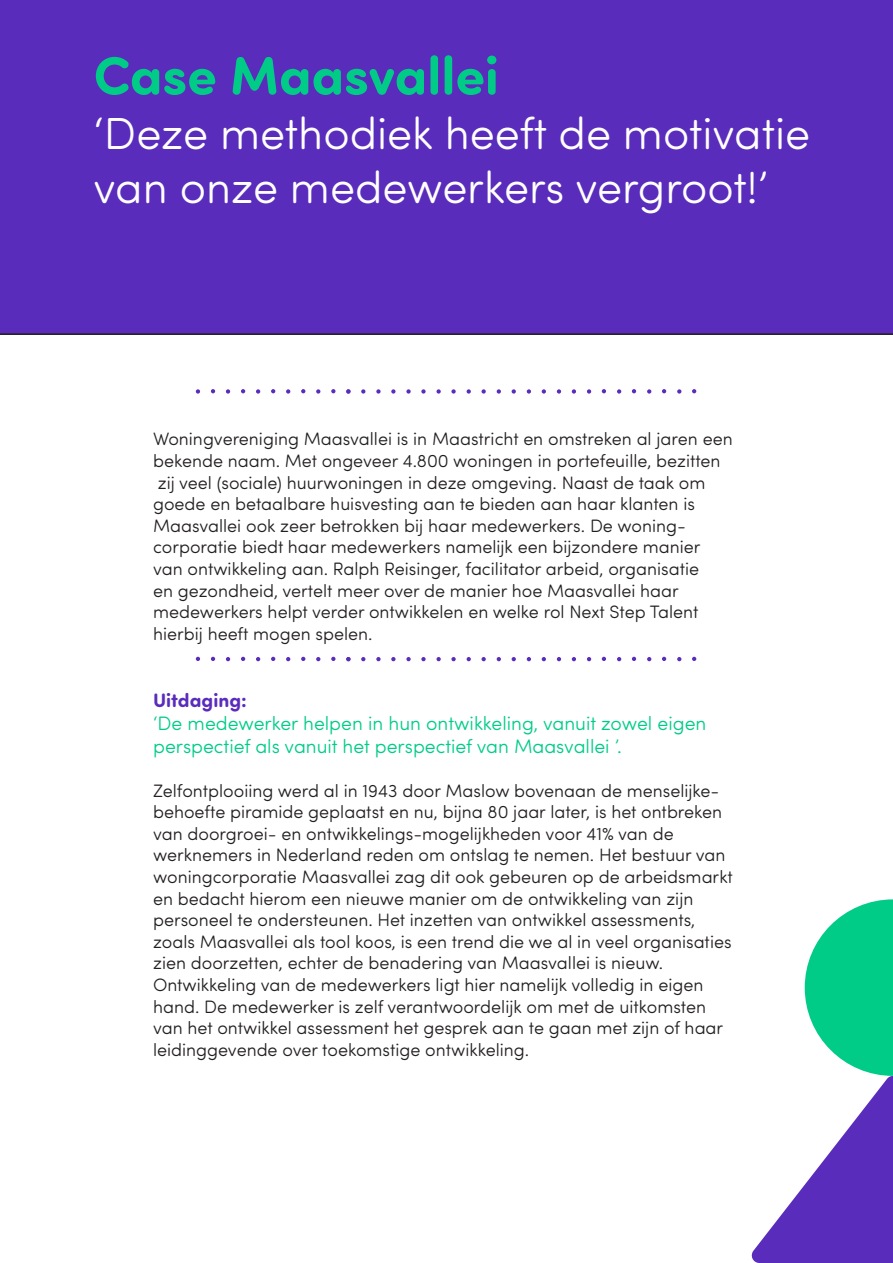
<style>
.page{position:relative;width:893px;height:1263px;background:#fff}
.page>*{position:absolute;margin:0;border:0;box-sizing:border-box;transform-origin:0 0}
.t1{font:700 54px "Sofia Pro Soft";color:#0c8}
.t2{font:300 45px/54px "Sofia Pro Soft";color:#fff}
.t3{font:300 19.5px/23.4px "Sofia Pro Soft";color:#0c8}
.t4{font:700 19.5px "Sofia Pro Soft";color:#5a2cbc}
.t5{font:300 18px/21.6px "Sofia Pro Soft";color:#231f20}
</style>
<div class="page">
<svg style="left:751px;top:899px;width:142px;height:364px"></svg>
<div style="left:0;top:0;width:893px;height:335px;background:#5a2cbc"></div>
<svg style="left:196px;top:389px;width:4px;height:5px"></svg>
<svg style="left:256px;top:389px;width:4px;height:5px"></svg>
<svg style="left:316px;top:389px;width:4px;height:5px"></svg>
<svg style="left:376px;top:389px;width:5px;height:5px"></svg>
<svg style="left:436px;top:389px;width:5px;height:5px"></svg>
<svg style="left:497px;top:389px;width:4px;height:5px"></svg>
<svg style="left:557px;top:389px;width:4px;height:5px"></svg>
<svg style="left:617px;top:389px;width:4px;height:5px"></svg>
<svg style="left:677px;top:389px;width:4px;height:5px"></svg>
<svg style="left:527px;top:389px;width:4px;height:5px"></svg>
<svg style="left:587px;top:389px;width:4px;height:5px"></svg>
<svg style="left:647px;top:389px;width:4px;height:5px"></svg>
<svg style="left:406px;top:389px;width:5px;height:5px"></svg>
<svg style="left:467px;top:389px;width:4px;height:5px"></svg>
<svg style="left:226px;top:389px;width:4px;height:5px"></svg>
<svg style="left:286px;top:389px;width:4px;height:5px"></svg>
<svg style="left:346px;top:389px;width:4px;height:5px"></svg>
<svg style="left:361px;top:389px;width:4px;height:5px"></svg>
<svg style="left:421px;top:389px;width:5px;height:5px"></svg>
<svg style="left:481px;top:389px;width:5px;height:5px"></svg>
<svg style="left:542px;top:389px;width:4px;height:5px"></svg>
<svg style="left:572px;top:389px;width:4px;height:5px"></svg>
<svg style="left:451px;top:389px;width:5px;height:5px"></svg>
<svg style="left:512px;top:389px;width:4px;height:5px"></svg>
<svg style="left:391px;top:389px;width:4px;height:5px"></svg>
<svg style="left:211px;top:389px;width:4px;height:4px"></svg>
<svg style="left:271px;top:389px;width:4px;height:4px"></svg>
<svg style="left:331px;top:389px;width:4px;height:4px"></svg>
<svg style="left:241px;top:389px;width:4px;height:4px"></svg>
<svg style="left:301px;top:389px;width:4px;height:4px"></svg>
<svg style="left:602px;top:389px;width:4px;height:4px"></svg>
<svg style="left:662px;top:389px;width:4px;height:4px"></svg>
<svg style="left:632px;top:389px;width:4px;height:4px"></svg>
<svg style="left:692px;top:389px;width:4px;height:4px"></svg>
<svg style="left:256px;top:657px;width:4px;height:4px"></svg>
<svg style="left:316px;top:657px;width:4px;height:4px"></svg>
<svg style="left:376px;top:657px;width:5px;height:4px"></svg>
<svg style="left:436px;top:657px;width:5px;height:4px"></svg>
<svg style="left:497px;top:657px;width:4px;height:4px"></svg>
<svg style="left:557px;top:657px;width:4px;height:4px"></svg>
<svg style="left:617px;top:657px;width:4px;height:4px"></svg>
<svg style="left:677px;top:657px;width:4px;height:4px"></svg>
<svg style="left:527px;top:657px;width:4px;height:4px"></svg>
<svg style="left:587px;top:657px;width:4px;height:4px"></svg>
<svg style="left:647px;top:657px;width:4px;height:4px"></svg>
<svg style="left:406px;top:657px;width:5px;height:4px"></svg>
<svg style="left:467px;top:657px;width:4px;height:4px"></svg>
<svg style="left:226px;top:657px;width:4px;height:4px"></svg>
<svg style="left:286px;top:657px;width:4px;height:4px"></svg>
<svg style="left:346px;top:657px;width:4px;height:4px"></svg>
<svg style="left:361px;top:657px;width:4px;height:4px"></svg>
<svg style="left:421px;top:657px;width:5px;height:4px"></svg>
<svg style="left:481px;top:657px;width:5px;height:4px"></svg>
<svg style="left:542px;top:657px;width:4px;height:4px"></svg>
<svg style="left:572px;top:657px;width:4px;height:4px"></svg>
<svg style="left:451px;top:657px;width:5px;height:4px"></svg>
<svg style="left:512px;top:657px;width:4px;height:4px"></svg>
<svg style="left:391px;top:657px;width:4px;height:4px"></svg>
<svg style="left:211px;top:657px;width:4px;height:4px"></svg>
<svg style="left:271px;top:657px;width:4px;height:4px"></svg>
<svg style="left:331px;top:657px;width:4px;height:4px"></svg>
<svg style="left:241px;top:657px;width:4px;height:4px"></svg>
<svg style="left:301px;top:657px;width:4px;height:4px"></svg>
<svg style="left:602px;top:657px;width:4px;height:4px"></svg>
<svg style="left:662px;top:657px;width:4px;height:4px"></svg>
<svg style="left:632px;top:657px;width:4px;height:4px"></svg>
<svg style="left:692px;top:657px;width:4px;height:4px"></svg>
<svg style="left:196px;top:657px;width:4px;height:4px"></svg>
<p class="t1" style="left:94px;top:36px;width:407px">Case Maasvallei</p>
<p class="t2" style="left:94px;top:104px;width:718px">‘Deze methodiek heeft de motivatie van onze medewerkers vergroot!’</p>
<p class="t5" style="left:153px;top:428px;width:581px">Woningvereniging Maasvallei is in Maastricht en omstreken al jaren een bekende naam. Met ongeveer 4.800 woningen in portefeuille, bezitten</p>
<p class="t5" style="left:153px;top:471px;width:554px">zij veel (sociale) huurwoningen in deze omgeving. Naast de taak om goede en betaalbare huisvesting aan te bieden aan haar klanten is<br>Maasvallei ook zeer betrokken bij haar medewerkers. De woning-</p>
<p class="t5" style="left:153px;top:536px;width:549px">corporatie biedt haar medewerkers namelijk een bijzondere manier</p>
<p class="t5" style="left:153px;top:557px;width:548px">van ontwikkeling aan. Ralph Reisinger, facilitator arbeid, organisatie</p>
<p class="t5" style="left:153px;top:579px;width:527px">en gezondheid, vertelt meer over de manier hoe Maasvallei haar</p>
<p class="t5" style="left:153px;top:600px;width:547px">medewerkers helpt verder ontwikkelen en welke rol Next Step Talent hierbij heeft mogen spelen.</p>
<p class="t4" style="left:153px;top:685px;width:95px">Uitdaging:</p>
<p class="t3" style="left:153px;top:710px;width:555px">‘De medewerker helpen in hun ontwikkeling, vanuit zowel eigen perspectief als vanuit het perspectief van Maasvallei ’.</p>
<p class="t5" style="left:153px;top:779px;width:568px">Zelfontplooiing werd al in 1943 door Maslow bovenaan de menselijke-</p>
<p class="t5" style="left:153px;top:800px;width:571px">behoefte piramide geplaatst en nu, bijna 80 jaar later, is het ontbreken</p>
<p class="t5" style="left:153px;top:822px;width:522px">van doorgroei- en ontwikkelings-mogelijkheden voor 41% van de</p>
<p class="t5" style="left:153px;top:843px;width:581px">werknemers in Nederland reden om ontslag te nemen. Het bestuur van woningcorporatie Maasvallei zag dit ook gebeuren op de arbeidsmarkt en bedacht hierom een nieuwe manier om de ontwikkeling van zijn</p>
<p class="t5" style="left:153px;top:908px;width:580px">personeel te ondersteunen. Het inzetten van ontwikkel assessments, zoals Maasvallei als tool koos, is een trend die we al in veel organisaties zien doorzetten, echter de benadering van Maasvallei is nieuw.</p>
<p class="t5" style="left:153px;top:973px;width:572px">Ontwikkeling van de medewerkers ligt hier namelijk volledig in eigen hand. De medewerker is zelf verantwoordelijk om met de uitkomsten van het ontwikkel assessment het gesprek aan te gaan met zijn of haar leidinggevende over toekomstige ontwikkeling.</p>
</div>
